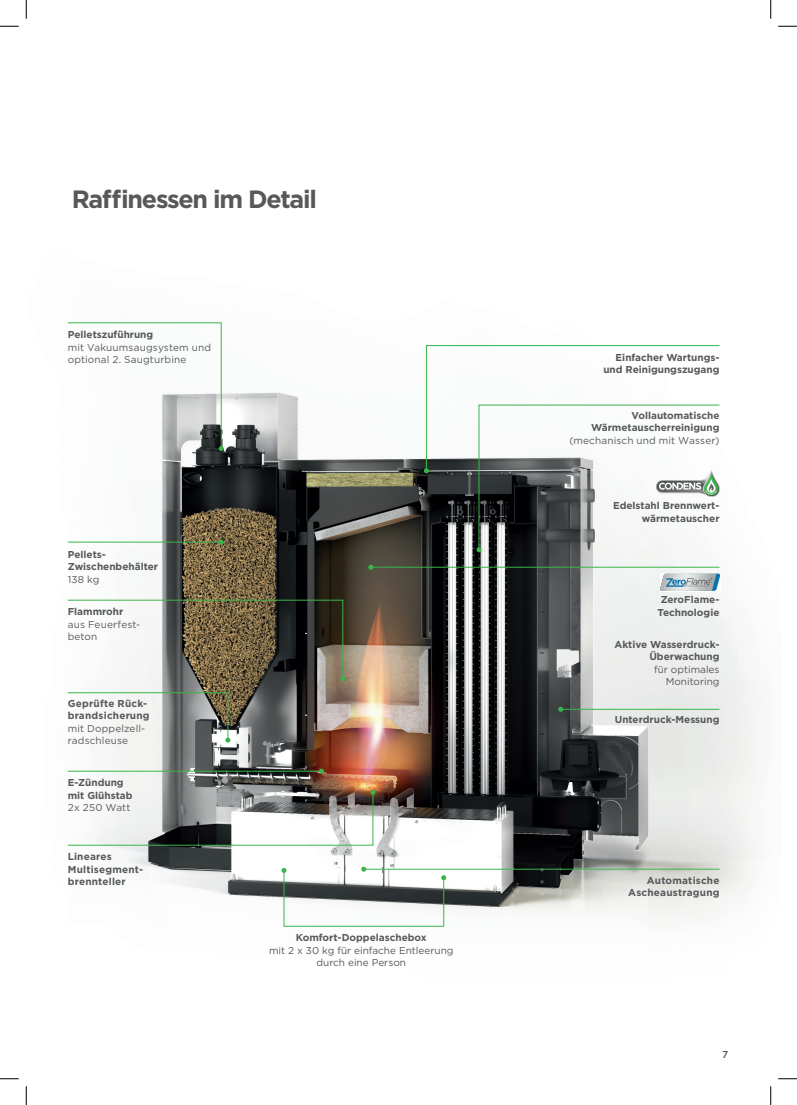
<style>
.page{position:relative;width:797px;height:1105px;background:#fff}
.page>*{position:absolute;margin:0;border:0;box-sizing:border-box;transform-origin:0 0}
.t1{font:700 25px "Gotham";letter-spacing:-.05em;color:#57585a}
.t2{font:700 10px/12.5px "Gotham";color:#57585a;text-align:right}
.t3{font:10px/12.5px "Gotham";letter-spacing:.01em;color:#57585a}
.t4{font:700 10px/12.5px "Gotham";letter-spacing:.02em;color:#57585a}
.t5{font:500 10px "Gotham";color:#57585a}
</style>
<div class="page">
<img style="left:67px;top:345px;width:693px;height:575px">
<svg style="left:478px;top:471px;width:242px;height:79px"></svg>
<svg style="left:476px;top:547px;width:5px;height:5px"></svg>
<svg style="left:426px;top:345px;width:294px;height:126px"></svg>
<svg style="left:424px;top:468px;width:5px;height:5px"></svg>
<svg style="left:67px;top:322px;width:157px;height:129px"></svg>
<svg style="left:67px;top:599px;width:278px;height:82px"></svg>
<svg style="left:67px;top:692px;width:163px;height:51px"></svg>
<svg style="left:67px;top:790px;width:308px;height:56px"></svg>
<div style="left:656px;top:470px;width:63px;height:27px;background:#231f20;opacity:.25"></div>
<div style="left:655px;top:472px;width:56px;height:24px;background:#f9faf9"></div>
<svg style="left:656px;top:470px;width:63px;height:26px"></svg>
<hr style="left:68px;top:542px;width:153px;height:1px;background:#3ab54a">
<svg style="left:219px;top:540px;width:5px;height:5px"></svg>
<hr style="left:371px;top:567px;width:348px;height:1px;background:#3ab54a">
<svg style="left:368px;top:565px;width:5px;height:5px"></svg>
<hr style="left:560px;top:709px;width:159px;height:1px;background:#3ab54a">
<svg style="left:558px;top:707px;width:5px;height:5px"></svg>
<hr style="left:364px;top:869px;width:355px;height:1px;background:#3ab54a">
<hr style="left:68px;top:771px;width:253px;height:1px;background:#3ab54a">
<svg style="left:319px;top:769px;width:5px;height:5px"></svg>
<svg style="left:281px;top:867px;width:165px;height:60px"></svg>
<svg style="left:659px;top:573px;width:61px;height:18px"></svg>
<svg style="left:660px;top:574px;width:60px;height:17px"></svg>
<svg style="left:0;top:25px;width:19px;height:2px"></svg>
<svg style="left:778px;top:25px;width:19px;height:2px"></svg>
<svg style="left:0;top:1078px;width:19px;height:1px"></svg>
<svg style="left:778px;top:1078px;width:19px;height:1px"></svg>
<svg style="left:25px;top:0;width:2px;height:19px"></svg>
<svg style="left:25px;top:1086px;width:2px;height:19px"></svg>
<svg style="left:770px;top:0;width:1px;height:19px"></svg>
<svg style="left:770px;top:1086px;width:1px;height:19px"></svg>
<h1 class="t1" style="left:72px;top:183px;width:247px">Raffinessen im Detail</h1>
<p class="t2" style="left:68px;top:329px;width:87px">Pelletszuführung</p>
<p class="t3" style="left:68px;top:341px;width:145px">mit Vakuumsaugsystem und optional 2. Saugturbine</p>
<p class="t2" style="left:603px;top:351px;width:118px">Einfacher Wartungs&shy;und Reinigungszugang</p>
<p class="t2" style="left:591px;top:409px;width:130px">Vollautomatische<br>Wärmetauscherreinigung</p>
<p class="t3" style="left:569px;top:434px;width:152px">(mechanisch und mit Wasser)</p>
<p class="t2" style="left:68px;top:548px;width:92px;text-align:left">Pellets-<br>Zwischenbehälter</p>
<p class="t3" style="left:68px;top:573px;width:33px">138 kg</p>
<p class="t2" style="left:68px;top:605px;width:57px">Flammrohr</p>
<p class="t3" style="left:68px;top:618px;width:74px">aus Feuerfest&shy;beton</p>
<p class="t4" style="left:68px;top:697px;width:83px">Geprüfte Rück&shy;brandsicherung</p>
<p class="t3" style="left:68px;top:722px;width:79px">mit Doppelzell&shy;radschleuse</p>
<p class="t2" style="left:68px;top:776px;width:66px;text-align:left">E-Zündung mit Glühstab</p>
<p class="t3" style="left:68px;top:801px;width:64px">2x 250 Watt</p>
<p class="t4" style="left:68px;top:850px;width:77px">Lineares<br>Multisegment&shy;brennteller</p>
<p class="t2" style="left:296px;top:931px;width:132px">Komfort-Doppelaschebox</p>
<p class="t3" style="left:269px;top:944px;width:186px;text-align:center">mit 2 x 30 kg für einfache Entleerung durch eine Person</p>
<p class="t2" style="left:613px;top:499px;width:108px">Edelstahl Brennwert&shy;wärmetauscher</p>
<p class="t2" style="left:657px;top:593px;width:63px;text-align:center">ZeroFlame-<br>Technologie</p>
<p class="t2" style="left:614px;top:638px;width:106px">Aktive Wasserdruck-<br>Überwachung</p>
<p class="t3" style="left:654px;top:663px;width:67px;text-align:right">für optimales<br>Monitoring</p>
<p class="t2" style="left:615px;top:713px;width:106px">Unterdruck-Messung</p>
<p class="t4" style="left:628px;top:874px;width:93px;text-align:right">Automatische<br>Ascheaustragung</p>
<p class="t5" style="left:722px;top:1048px;width:8px">7</p>
</div>
